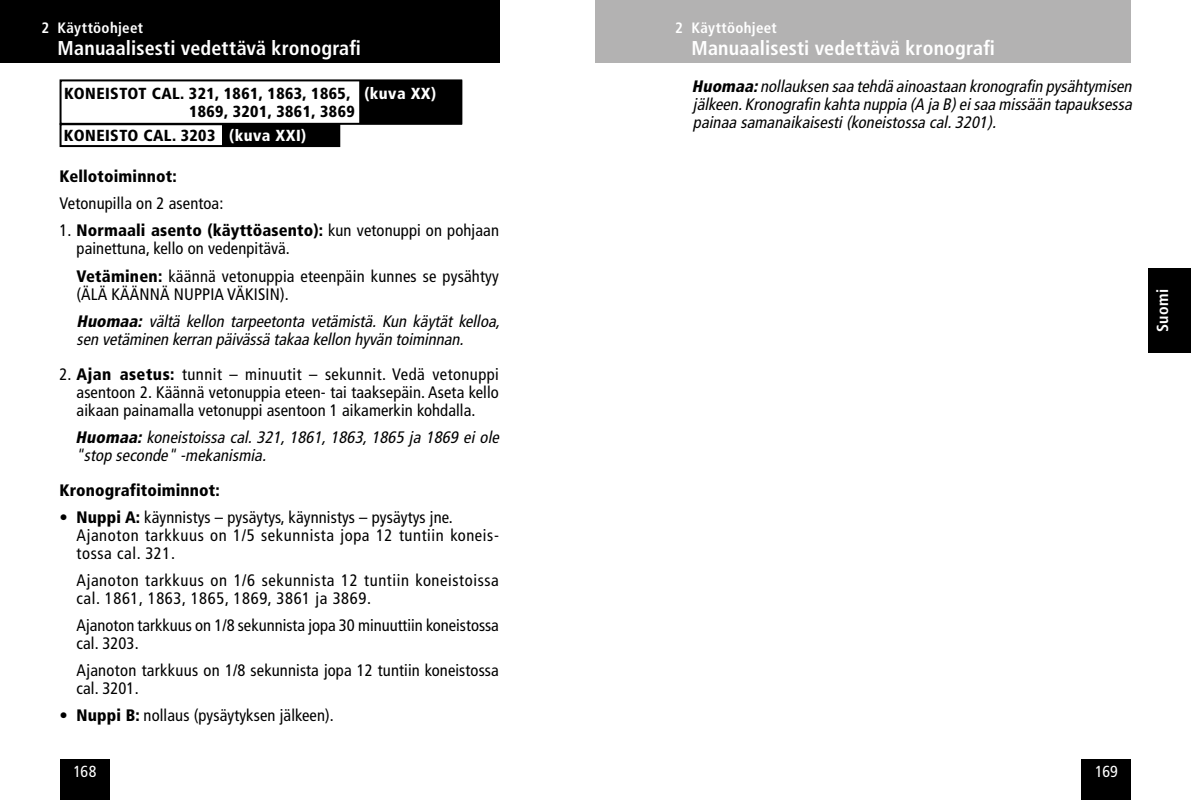
<style>
.page{position:relative;width:1191px;height:800px;background:#fff}
.page>*{position:absolute;margin:0;border:0;box-sizing:border-box;transform-origin:0 0}
.t1{font:700 condensed 20px "Frutiger LT Std";letter-spacing:.01em;color:#fff}
.t2{font:condensed 16.6px/18px "Frutiger LT Std";letter-spacing:.005em;color:#000}
.t3{font:italic condensed 16.6px/18px "Frutiger LT Std";color:#000}
.t4{font:condensed 16.6px/18px "Frutiger LT Std";letter-spacing:.035em;color:#000}
.t5{font:900 condensed 16.6px "Frutiger LT Std";letter-spacing:.01em;color:#000}
.t6{font:900 condensed 16px "Frutiger LT Std";letter-spacing:.03em;color:#000}
.t7{font:condensed 16px "Frutiger LT Std";letter-spacing:-.01em;color:#fff}
.t8{font:700 condensed 16px "Frutiger LT Std";letter-spacing:.02em;color:#fff}
.t9{font:700 condensed 15px "Frutiger LT Std";letter-spacing:.02em;color:#fff}
.s1{color:#fff}
.s2{font-weight:900}
</style>
<div class="page">
<div style="left:1081px;top:759px;width:50px;height:40px;background:#000"></div>
<div style="left:60px;top:759px;width:50px;height:40px;background:#000"></div>
<div style="left:1148px;top:268px;width:43px;height:84px;background:#000"></div>
<div style="left:0;top:0;width:499px;height:62px;background:#000"></div>
<div style="left:223px;top:124px;width:117px;height:22px;background:#000"></div>
<div style="left:60px;top:123px;width:280px;height:24px;border:2px solid #000"></div>
<div style="left:595px;top:0;width:536px;height:62px;background:#b3b2b2"></div>
<div style="left:360px;top:81px;width:101px;height:42px;background:#000"></div>
<div style="left:359px;top:80px;width:103px;height:44px;border:2px solid #000"></div>
<div style="left:60px;top:79px;width:402px;height:46px;border:2px solid #000"></div>
<p class="t9" style="left:41px;top:19px;width:103px">2 Käyttöohjeet</p>
<p class="t1" style="left:58px;top:36px;width:305px">Manuaalisesti vedettävä kronografi</p>
<p class="t9" style="left:675px;top:19px;width:103px">2 Käyttöohjeet</p>
<p class="t1" style="left:691px;top:36px;width:305px">Manuaalisesti vedettävä kronografi</p>
<p class="t6" style="left:64px;top:84px;width:374px">KONEISTOT CAL. 321, 1861, 1863, 1865, <span class="s1">(kuva XX)</span></p>
<p class="t3" style="left:692px;top:77px;width:445px;text-align:justify"><span class="s2">Huomaa:</span>nollauksen saa tehdä ainoastaan kronografin pysähtymisen jälkeen.Kronografin kahta nuppia (A ja B)eisaa missään tapauksessa painaa samanaikaisesti(koneistossa cal.3201).</p>
<p class="t6" style="left:189px;top:102px;width:167px">1869, 3201, 3861, 3869</p>
<p class="t6" style="left:64px;top:126px;width:244px">KONEISTO CAL. 3203 <span class="s1">(kuva XXI)</span></p>
<p class="t5" style="left:60px;top:166px;width:119px">Kellotoiminnot:</p>
<p class="t2" style="left:60px;top:195px;width:165px">Vetonupilla on 2 asentoa:</p>
<p class="t2" style="left:77px;top:222px;width:424px;text-indent:-17px">1. <span class="s2">Normaali asento (käyttöasento):</span> kun vetonuppi on pohjaan painettuna, kello on vedenpitävä.</p>
<p class="t2" style="left:77px;top:267px;width:424px"><span class="s2">Vetäminen:</span> käännä vetonuppia eteenpäin kunnes se pysähtyy (ÄLÄ KÄÄNNÄ NUPPIA VÄKISIN).</p>
<p class="t3" style="left:77px;top:312px;width:428px"><span class="s2">Huomaa:</span> vältä kellon tarpeetonta vetämistä. Kun käytät kelloa, sen vetäminen kerran päivässä takaa kellon hyvän toiminnan.</p>
<p class="t2" style="left:77px;top:365px;width:424px;text-align:justify;text-indent:-17px">2. <span class="s2">Ajan asetus:</span> tunnit – minuutit – sekunnit. Vedä vetonuppi asentoon 2. Käännä vetonuppia eteen- tai taaksepäin. Aseta kello aikaan painamalla vetonuppi asentoon 1 aikamerkin kohdalla.</p>
<p class="t3" style="left:76px;top:428px;width:429px"><span class="s2">Huomaa:</span> koneistoissa cal.321,1861,1863,1865 ja 1869 ei ole "stop seconde" -mekanismia.</p>
<p class="t5" style="left:60px;top:480px;width:162px">Kronografitoiminnot:</p>
<p class="t4" style="left:77px;top:508px;width:424px;text-indent:-17px">• <span class="s2">Nuppi A:</span> käynnistys – pysäytys, käynnistys – pysäytys jne.<br>Ajanoton tarkkuus on 1/5 sekunnista jopa 12 tuntiin koneis&shy;tossa cal. 321.</p>
<p class="t4" style="left:77px;top:571px;width:424px">Ajanoton tarkkuus on 1/6 sekunnista 12 tuntiin koneistoissa cal. 1861, 1863, 1865, 1869, 3861 ja 3869.</p>
<p class="t2" style="left:77px;top:616px;width:424px">Ajanoton tarkkuus on 1/8 sekunnista jopa 30 minuuttiin koneistossa cal. 3203.</p>
<p class="t2" style="left:77px;top:661px;width:424px">Ajanoton tarkkuus on 1/8 sekunnista jopa 12 tuntiin koneistossa cal. 3201.</p>
<p class="t2" style="left:60px;top:706px;width:276px">• <span class="s2">Nuppi B:</span> nollaus (pysäytyksen jälkeen).</p>
<p class="t7" style="left:73px;top:762px;width:25px">168</p>
<p class="t7" style="left:1095px;top:762px;width:24px">169</p>
<p class="t8" style="left:1153px;top:332px;width:44px;rotate:-90deg">Suomi</p>
</div>
